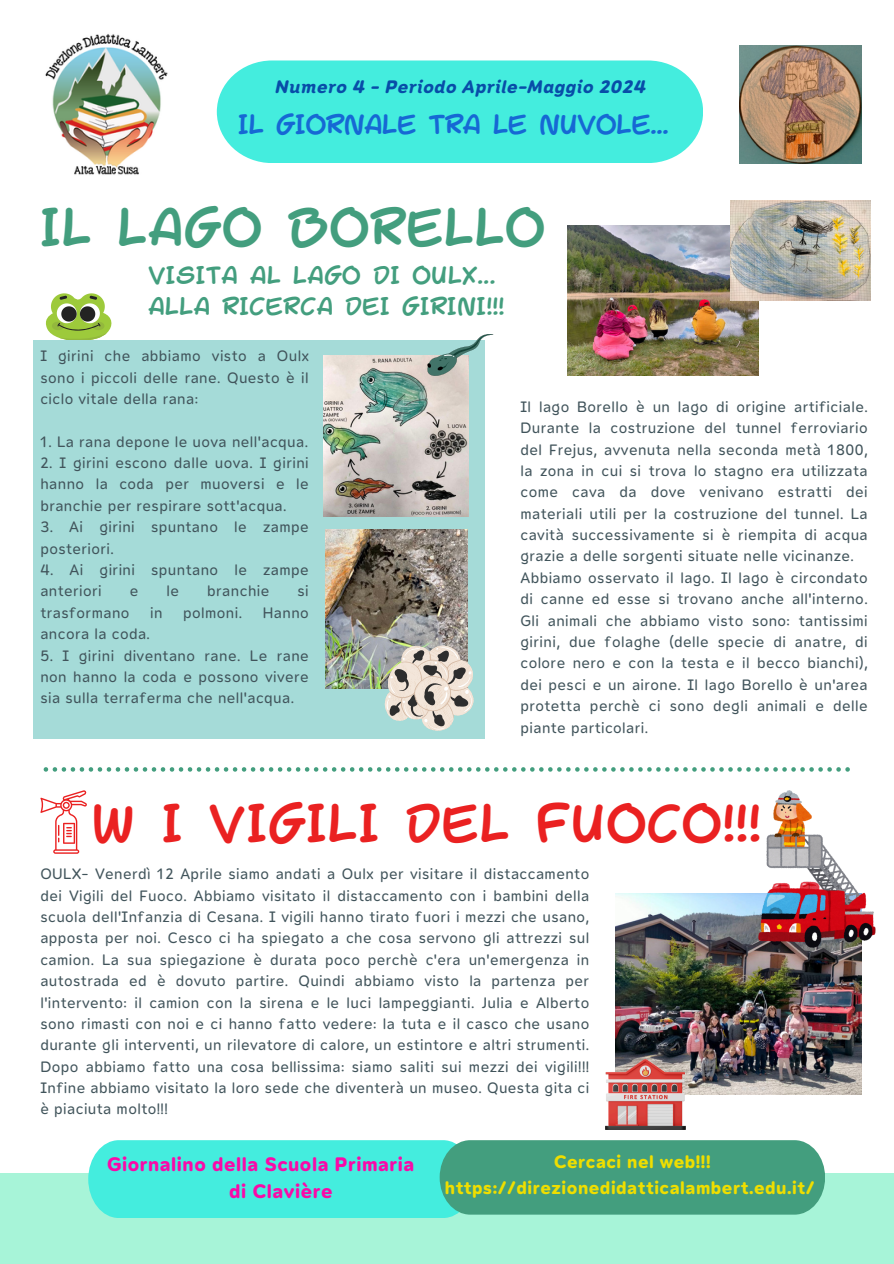
<style>
.page{position:relative;width:894px;height:1264px;background:#fff}
.page>*{position:absolute;margin:0;border:0;box-sizing:border-box;transform-origin:0 0}
.t1{font:48px "Mulled Wine Season";letter-spacing:.03em;color:#ea2121}
.t2{font:48px "Mulled Wine Season";letter-spacing:.03em;color:#439e7e}
.t3{font:24.9px "Mulled Wine Season";color:#1668d4}
.t4{font:22.5px/31.5px "Mulled Wine Season";letter-spacing:.03em;color:#439e7e}
.t5{font:19.5px/27px "Opun Mai 700";letter-spacing:.03em;color:#fa09a8}
.t6{font:18px/25.8px "Opun Mai 700";letter-spacing:.03em;color:#efde00;text-align:center}
.t7{font:18px "Opun Mai 700 It";letter-spacing:.03em;color:#084da8}
.t8{font:15px/21.3px "Opun Mai 400";letter-spacing:.03em;color:#41545b;text-align:justify}
</style>
<div class="page">
<div style="left:217px;top:60px;width:486px;height:103px;background:#44edde"></div>
<img style="left:45px;top:34px;width:123px;height:141px">
<div style="left:0;top:1172px;width:893px;height:91px;background:#a7f4d8"></div>
<svg style="left:88px;top:1140px;width:736px;height:77px;background:#47c6af"></svg>
<img style="left:739px;top:45px;width:122px;height:118px">
<img style="left:567px;top:226px;width:191px;height:149px">
<img style="left:729px;top:200px;width:141px;height:100px">
<svg style="left:45px;top:293px;width:67px;height:47px"></svg>
<div style="left:34px;top:340px;width:451px;height:398px;background:#a5dbd8"></div>
<img style="left:325px;top:529px;width:142px;height:159px">
<img style="left:323px;top:356px;width:145px;height:160px">
<svg style="left:384px;top:645px;width:89px;height:86px;background:#bfbfb6"></svg>
<svg style="left:427px;top:334px;width:66px;height:43px"></svg>
<svg style="left:44px;top:767px;width:805px;height:4px"></svg>
<img style="left:615px;top:893px;width:246px;height:201px">
<img style="left:757px;top:790px;width:117px;height:157px">
<svg style="left:40px;top:790px;width:46px;height:63px"></svg>
<img style="left:605px;top:1059px;width:80px;height:70px">
<p class="t7" style="left:274px;top:76px;width:372px">Numero 4 - Periodo Aprile-Maggio 2024</p>
<p class="t3" style="left:238px;top:108px;width:431px">IL GIORNALE TRA LE NUVOLE...</p>
<p class="t2" style="left:40px;top:196px;width:506px">IL LAGO BORELLO</p>
<p class="t4" style="left:148px;top:260px;width:357px">VISITA AL LAGO DI OULX...<br>ALLA RICERCA DEI GIRINI!!!</p>
<p class="t8" style="left:40px;top:345px;width:270px">I girini che abbiamo visto a Oulx sono i piccoli delle rane. Questo è il ciclo vitale della rana:</p>
<p class="t8" style="left:40px;top:431px;width:269px">1. La rana depone le uova nell'acqua.</p>
<p class="t8" style="left:40px;top:452px;width:270px">2. I girini escono dalle uova. I girini hanno la coda per muoversi e le branchie per respirare sott'acqua.</p>
<p class="t8" style="left:40px;top:516px;width:270px">3. Ai girini spuntano le zampe posteriori.</p>
<p class="t8" style="left:40px;top:559px;width:270px">4. Ai girini spuntano le zampe anteriori</p>
<h1 class="t8" style="left:520px;top:396px;width:348px">Il lago Borello è un lago di origine artificiale.<br>Durante la costruzione del tunnel ferroviario del Frejus, avvenuta nella seconda metà 1800, la zona in cui si trova lo stagno era utilizzata come cava da dove venivano estratti dei materiali utili per la costruzione del tunnel. La cavità successivamente si è riempita di acqua grazie a delle sorgenti situate nelle vicinanze.</h1>
<h2 class="t8" style="left:520px;top:567px;width:348px">Abbiamo osservato il lago. Il lago è circondato di canne ed esse si trovano anche all'interno.<br>Gli animali che abbiamo visto sono: tantissimi girini, due folaghe (delle specie di anatre, di colore nero e con la testa e il becco bianchi), dei pesci e un airone. Il lago Borello è un'area protetta perchè ci sono degli animali e delle piante particolari.</h2>
<p class="t8" style="left:130px;top:580px;width:10px">e</p>
<p class="t8" style="left:166px;top:580px;width:14px">le</p>
<p class="t8" style="left:207px;top:580px;width:64px">branchie</p>
<p class="t8" style="left:297px;top:580px;width:13px">si</p>
<p class="t8" style="left:40px;top:602px;width:91px">trasformano</p>
<p class="t8" style="left:150px;top:602px;width:14px">in</p>
<p class="t8" style="left:183px;top:602px;width:60px">polmoni.</p>
<p class="t8" style="left:263px;top:602px;width:47px">Hanno</p>
<p class="t8" style="left:40px;top:623px;width:111px">ancora la coda.</p>
<p class="t8" style="left:40px;top:644px;width:270px">5. I girini diventano rane. Le rane non hanno la coda e possono vivere sia sulla terraferma che nell'acqua.</p>
<p class="t1" style="left:91px;top:791px;width:670px">W I VIGILI DEL FUOCO!!!</p>
<p class="t8" style="left:40px;top:863px;width:550px">OULX- Venerdì 12 Aprile siamo andati a Oulx per visitare il distaccamento dei Vigili del Fuoco. Abbiamo visitato il distaccamento con i bambini della scuola dell'Infanzia di Cesana. I vigili hanno tirato fuori i mezzi che usano, apposta per noi. Cesco ci ha spiegato a che cosa servono gli attrezzi sul camion. La sua spiegazione è durata poco perchè c'era un'emergenza in autostrada ed è dovuto partire. Quindi abbiamo visto la partenza per l'intervento: il camion con la sirena e le luci lampeggianti. Julia e Alberto sono rimasti con noi e ci hanno fatto vedere: la tuta e il casco che usano durante gli interventi, un rilevatore di calore, un estintore e altri strumenti.<br>Dopo abbiamo fatto una cosa bellissima: siamo saliti sui mezzi dei vigili!!!<br>Infine abbiamo visitato la loro sede che diventerà un museo. Questa gita ci è piaciuta molto!!!</p>
<h2 class="t5" style="left:229px;top:1150px;width:186px;text-indent:-122px">Giornalino della Scuola Primaria di Clavière</h2>
<h3 class="t6" style="left:444px;top:1149px;width:371px">Cercaci nel web!!! https://direzionedidatticalambert.edu.it/</h3>
</div>
